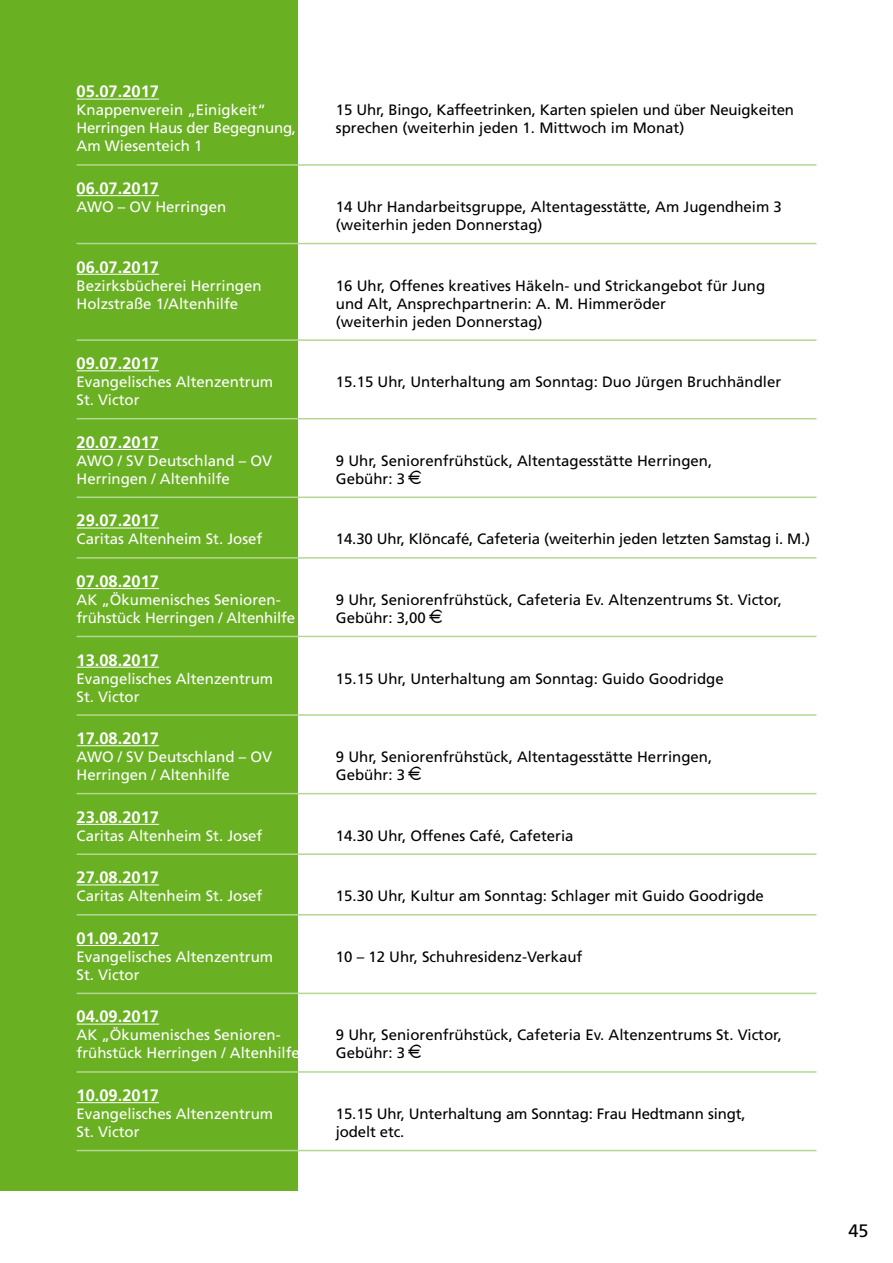
<style>
.page{position:relative;width:893px;height:1263px;background:#fff}
.page>*{position:absolute;margin:0;border:0;box-sizing:border-box;transform-origin:0 0}
.t1{font:18px "Frutiger";color:#000}
.t2{font:700 16.5px "Frutiger";color:#fff}
.t3{font:15px/18px "Frutiger";color:#000}
.t4{font:15px "Frutiger";color:#fff}
</style>
<div class="page">
<div style="left:0;top:0;width:298px;height:1191px;background:#6ab023"></div>
<hr style="left:77px;top:99px;width:82px;height:1px;background:#fff">
<hr style="left:77px;top:164px;width:739px;height:2px;background:#b4d791">
<hr style="left:77px;top:195px;width:82px;height:1px;background:#fff">
<hr style="left:77px;top:243px;width:739px;height:1px;background:#b4d791">
<hr style="left:77px;top:274px;width:82px;height:1px;background:#fff">
<hr style="left:77px;top:339px;width:739px;height:2px;background:#b4d791">
<hr style="left:77px;top:370px;width:82px;height:1px;background:#fff">
<hr style="left:77px;top:418px;width:739px;height:1px;background:#b4d791">
<hr style="left:77px;top:449px;width:82px;height:1px;background:#fff">
<hr style="left:77px;top:496px;width:739px;height:2px;background:#b4d791">
<hr style="left:77px;top:528px;width:82px;height:1px;background:#fff">
<hr style="left:77px;top:557px;width:739px;height:2px;background:#b4d791">
<hr style="left:77px;top:588px;width:82px;height:1px;background:#fff">
<hr style="left:77px;top:636px;width:739px;height:1px;background:#b4d791">
<hr style="left:77px;top:667px;width:82px;height:1px;background:#fff">
<hr style="left:77px;top:714px;width:739px;height:2px;background:#b4d791">
<hr style="left:77px;top:745px;width:82px;height:1px;background:#fff">
<hr style="left:77px;top:793px;width:739px;height:1px;background:#b4d791">
<hr style="left:77px;top:824px;width:82px;height:1px;background:#fff">
<hr style="left:77px;top:853px;width:739px;height:2px;background:#b4d791">
<hr style="left:77px;top:884px;width:82px;height:1px;background:#fff">
<hr style="left:77px;top:914px;width:739px;height:1px;background:#b4d791">
<hr style="left:77px;top:945px;width:82px;height:1px;background:#fff">
<hr style="left:77px;top:993px;width:739px;height:1px;background:#b4d791">
<hr style="left:77px;top:1024px;width:82px;height:1px;background:#fff">
<hr style="left:77px;top:1071px;width:739px;height:2px;background:#b4d791">
<hr style="left:77px;top:1102px;width:82px;height:1px;background:#fff">
<hr style="left:77px;top:1150px;width:739px;height:1px;background:#b4d791">
<p class="t2" style="left:77px;top:82px;width:84px">05.07.2017</p>
<p class="t4" style="left:77px;top:101px;width:191px">Knappenverein „Einigkeit“</p>
<p class="t3" style="left:336px;top:101px;width:460px">15 Uhr, Bingo, Kaffeetrinken, Karten spielen und über Neuigkeiten</p>
<p class="t4" style="left:77px;top:119px;width:221px">Herringen Haus der Begegnung,</p>
<p class="t3" style="left:336px;top:119px;width:350px">sprechen (weiterhin jeden 1. Mittwoch im Monat)</p>
<p class="t4" style="left:77px;top:137px;width:127px">Am Wiesenteich 1</p>
<p class="t2" style="left:77px;top:179px;width:84px">06.07.2017</p>
<p class="t4" style="left:77px;top:198px;width:151px">AWO – OV Herringen</p>
<p class="t3" style="left:336px;top:198px;width:447px">14 Uhr Handarbeitsgruppe, Altentagesstätte, Am Jugendheim 3 (weiterhin jeden Donnerstag)</p>
<p class="t2" style="left:77px;top:257px;width:84px">06.07.2017</p>
<p class="t4" style="left:77px;top:277px;width:187px">Bezirksbücherei Herringen</p>
<p class="t3" style="left:336px;top:276px;width:431px">16 Uhr, Offenes kreatives Häkeln- und Strickangebot für Jung</p>
<p class="t4" style="left:77px;top:295px;width:163px">Holzstraße 1/Altenhilfe</p>
<p class="t3" style="left:336px;top:294px;width:332px">und Alt, Ansprechpartnerin: A. M. Himmeröder (weiterhin jeden Donnerstag)</p>
<p class="t2" style="left:77px;top:354px;width:84px">09.07.2017</p>
<p class="t4" style="left:77px;top:373px;width:198px">Evangelisches Altenzentrum</p>
<p class="t3" style="left:336px;top:373px;width:447px">15.15 Uhr, Unterhaltung am Sonntag: Duo Jürgen Bruchhändler</p>
<p class="t4" style="left:77px;top:391px;width:65px">St. Victor</p>
<p class="t2" style="left:77px;top:432px;width:84px">20.07.2017</p>
<p class="t4" style="left:77px;top:452px;width:197px">AWO / SV Deutschland – OV</p>
<p class="t3" style="left:336px;top:452px;width:378px">9 Uhr, Seniorenfrühstück, Altentagesstätte Herringen,</p>
<p class="t4" style="left:77px;top:470px;width:155px">Herringen / Altenhilfe</p>
<p class="t3" style="left:336px;top:470px;width:71px">Gebühr: 3</p>
<p class="t2" style="left:77px;top:511px;width:84px">29.07.2017</p>
<p class="t4" style="left:77px;top:530px;width:187px">Caritas Altenheim St. Josef</p>
<p class="t3" style="left:336px;top:530px;width:476px">14.30 Uhr, Klöncafé, Cafeteria (weiterhin jeden letzten Samstag i. M.)</p>
<p class="t2" style="left:77px;top:571px;width:84px">07.08.2017</p>
<p class="t4" style="left:77px;top:591px;width:206px">AK „Ökumenisches Senioren-</p>
<p class="t3" style="left:336px;top:591px;width:447px">9 Uhr, Seniorenfrühstück, Cafeteria Ev. Altenzentrums St. Victor,</p>
<p class="t4" style="left:77px;top:609px;width:220px">frühstück Herringen / Altenhilfe</p>
<p class="t3" style="left:336px;top:609px;width:92px">Gebühr: 3,00</p>
<p class="t2" style="left:77px;top:650px;width:84px">13.08.2017</p>
<p class="t4" style="left:77px;top:669px;width:198px">Evangelisches Altenzentrum</p>
<p class="t3" style="left:336px;top:669px;width:389px">15.15 Uhr, Unterhaltung am Sonntag: Guido Goodridge</p>
<p class="t4" style="left:77px;top:687px;width:65px">St. Victor</p>
<p class="t2" style="left:77px;top:729px;width:84px">17.08.2017</p>
<p class="t4" style="left:77px;top:748px;width:197px">AWO / SV Deutschland – OV</p>
<p class="t3" style="left:336px;top:748px;width:378px">9 Uhr, Seniorenfrühstück, Altentagesstätte Herringen,</p>
<p class="t4" style="left:77px;top:766px;width:155px">Herringen / Altenhilfe</p>
<p class="t3" style="left:336px;top:766px;width:71px">Gebühr: 3</p>
<p class="t2" style="left:77px;top:807px;width:84px">23.08.2017</p>
<p class="t4" style="left:77px;top:827px;width:187px">Caritas Altenheim St. Josef</p>
<p class="t3" style="left:336px;top:826px;width:239px">14.30 Uhr, Offenes Café, Cafeteria</p>
<p class="t2" style="left:77px;top:868px;width:84px">27.08.2017</p>
<p class="t4" style="left:77px;top:887px;width:187px">Caritas Altenheim St. Josef</p>
<p class="t3" style="left:336px;top:887px;width:429px">15.30 Uhr, Kultur am Sonntag: Schlager mit Guido Goodrigde</p>
<p class="t2" style="left:77px;top:928px;width:84px">01.09.2017</p>
<p class="t4" style="left:77px;top:948px;width:198px">Evangelisches Altenzentrum</p>
<p class="t3" style="left:336px;top:948px;width:248px">10 – 12 Uhr, Schuhresidenz-Verkauf</p>
<p class="t4" style="left:77px;top:966px;width:65px">St. Victor</p>
<p class="t2" style="left:77px;top:1007px;width:84px">04.09.2017</p>
<p class="t4" style="left:77px;top:1026px;width:206px">AK „Ökumenisches Senioren-</p>
<p class="t3" style="left:336px;top:1026px;width:447px">9 Uhr, Seniorenfrühstück, Cafeteria Ev. Altenzentrums St. Victor,</p>
<p class="t4" style="left:77px;top:1044px;width:225px">frühstück Herringen / Altenhilfe</p>
<p class="t3" style="left:336px;top:1044px;width:71px">Gebühr: 3</p>
<p class="t2" style="left:77px;top:1085px;width:84px">10.09.2017</p>
<p class="t4" style="left:77px;top:1105px;width:198px">Evangelisches Altenzentrum</p>
<p class="t3" style="left:336px;top:1105px;width:411px">15.15 Uhr, Unterhaltung am Sonntag: Frau Hedtmann singt,</p>
<p class="t4" style="left:77px;top:1123px;width:65px">St. Victor</p>
<p class="t3" style="left:336px;top:1123px;width:70px">jodelt etc.</p>
<p class="t1" style="left:848px;top:1220px;width:22px">45</p>
</div>
